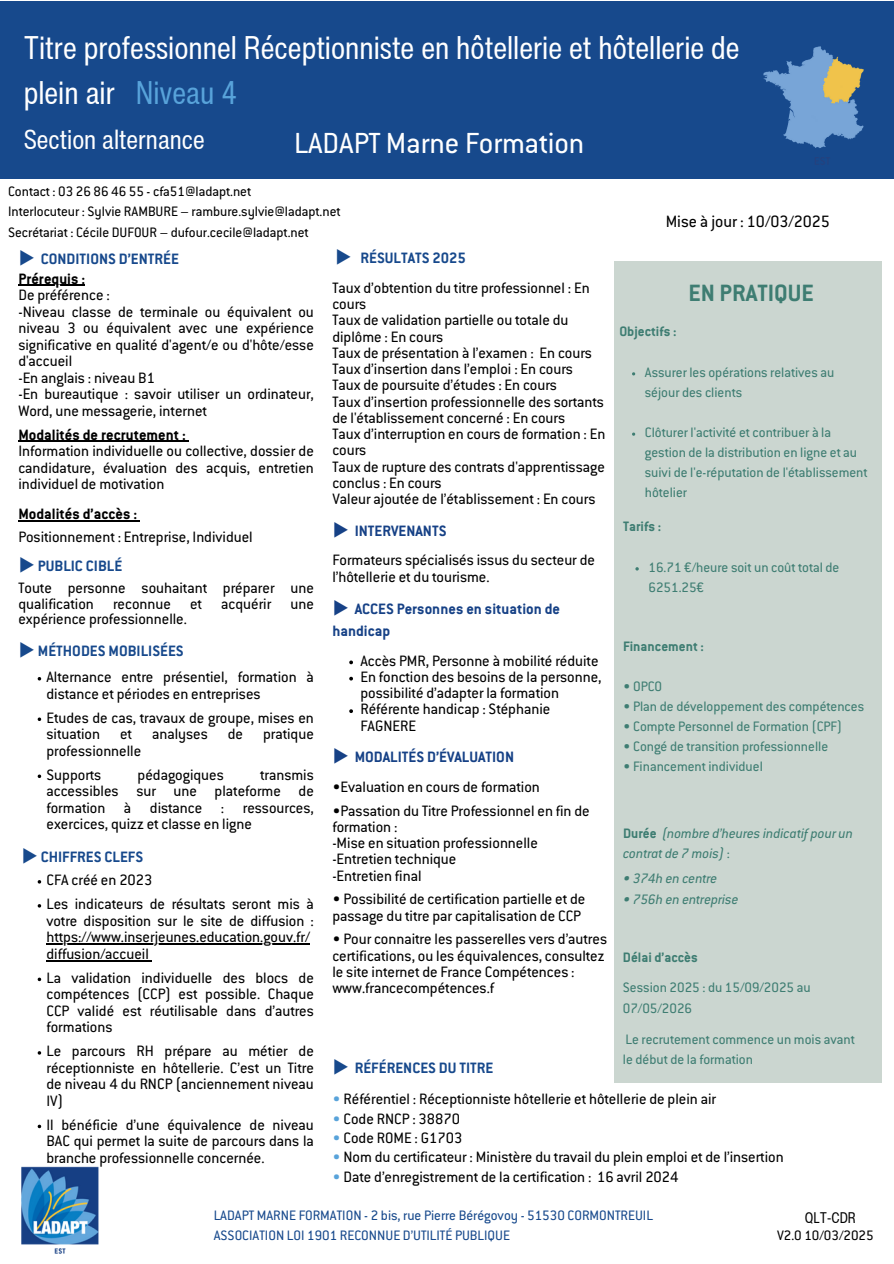
<style>
.page{position:relative;width:894px;height:1264px;background:#fff}
.page>*{position:absolute;margin:0;border:0;box-sizing:border-box;transform-origin:0 0}
.t1{font:condensed 31.95px/44.4px "Helvetica Now Text";color:#fff}
.t2{font:31.95px "Conduit ITC Std";color:#fff}
.t3{font:condensed 27px "Helvetica Now Text";color:#fff}
.t4{font:700 25.95px "Conduit ITC Std";color:#3e7d72}
.t5{font:18px "Conduit ITC Std";color:#000}
.t6{font:16.5px/16.5px "Conduit ITC Std";color:#000}
.t7{font:700 16.5px "Conduit ITC Std";color:#17498c}
.t8{font:700 16.5px/31.8px "Conduit ITC Std";color:#164186}
.t9{font:15px/20.1px "Conduit ITC Std";color:#3e7d72}
.t10{font:15px "Conduit ITC Std";color:#000}
.t11{font:15px "Conduit ITC Std";color:#17498c}
.t12{font:italic 15px/20.7px "Conduit ITC Std";color:#3e7d72}
.t13{font:700 15px "Conduit ITC Std";color:#3e7d72}
.t14{font:condensed 15px "Helvetica Now Text";color:#000}
.s1{color:#58a3da}
.s2{font-family:"Noto Sans CJ Ksc"}
.s3{font-weight:700}
.s4{font-family:"Noto Sans CJ Ksc";font-weight:700;color:#164186}
.s5{font-weight:700;color:#164186}
.s6{font-weight:400;color:#000}
.s7{font-weight:700;font-style:normal}
.s8{font-style:normal}
</style>
<div class="page">
<div style="left:613px;top:261px;width:268px;height:821px;background:#cbd6d0"></div>
<div style="left:0;top:1px;width:893px;height:177px;background:#17498c"></div>
<svg style="left:349px;top:660px;width:4px;height:4px"></svg>
<svg style="left:349px;top:676px;width:4px;height:4px"></svg>
<svg style="left:349px;top:709px;width:4px;height:4px"></svg>
<img style="left:21px;top:1166px;width:78px;height:88px">
<svg style="left:632px;top:432px;width:3px;height:4px"></svg>
<hr style="left:18px;top:284px;width:67px;height:2px;background:#000">
<hr style="left:18px;top:440px;width:168px;height:2px;background:#000">
<hr style="left:18px;top:520px;width:119px;height:2px;background:#000">
<svg style="left:38px;top:717px;width:3px;height:4px"></svg>
<svg style="left:38px;top:774px;width:3px;height:4px"></svg>
<hr style="left:46px;top:943px;width:264px;height:1px;background:#000">
<hr style="left:46px;top:959px;width:103px;height:2px;background:#000">
<svg style="left:38px;top:977px;width:3px;height:4px"></svg>
<svg style="left:38px;top:1124px;width:3px;height:4px"></svg>
<img style="left:739px;top:46px;width:154px;height:133px">
<p class="t1" style="left:24px;top:25px;width:717px">Titre professionnel Réceptionniste en hôtellerie et hôtellerie de plein air <span class="s1">Niveau 4</span></p>
<p class="t3" style="left:24px;top:119px;width:182px">Section alternance</p>
<p class="t2" style="left:294px;top:133px;width:291px">LADAPT Marne Formation</p>
<p class="t2" style="left:249px;top:126px;width:291px">LADAPT Marne Formation</p>
<h1 class="t10" style="left:8px;top:187px;width:244px">Contact : 03 26 86 46 55 - cfa51@ladapt.net</h1>
<h1 class="t10" style="left:8px;top:207px;width:334px">Interlocuteur : Sylvie RAMBURE – rambure.sylvie@ladapt.net</h1>
<h3 class="t10" style="left:8px;top:227px;width:302px">Secrétariat : Cécile DUFOUR – dufour.cecile@ladapt.net</h3>
<p class="t5" style="left:665px;top:215px;width:166px">Mise à jour : 10/03/2025</p>
<p class="t7" style="left:18px;top:253px;width:162px"><span class="s2">▶</span> CONDITIONS D’ENTRÉE</p>
<h4 class="t6" style="left:18px;top:272px;width:297px"><span class="s3">Prérequis :<br></span>De préférence :<br>-Niveau classe de terminale ou équivalent ou niveau 3 ou équivalent avec une expérience significative en qualité d'agent/e ou d'hôte/esse d'accueil<br>-En anglais : niveau B1<br>-En bureautique : savoir utiliser un ordinateur,<br>Word, une messagerie, internet</h4>
<h4 class="t6" style="left:18px;top:428px;width:297px"><span class="s3">Modalités de recrutement :<br></span>Information individuelle ou collective, dossier de</h4>
<h6 class="t6" style="left:18px;top:461px;width:297px">candidature, évaluation des acquis, entretien individuel de motivation</h6>
<h6 class="t6" style="left:18px;top:504px;width:236px;line-height:23px"><span class="s3">Modalités d’accès :<br></span>Positionnement : Entreprise, Individuel</h6>
<h4 class="t7" style="left:18px;top:561px;width:105px"><span class="s2">▶</span> PUBLIC CIBLÉ</h4>
<h6 class="t6" style="left:18px;top:582px;width:297px;line-height:15.5px;text-align:justify">Toute personne souhaitant préparer une qualification reconnue et acquérir une expérience professionnelle.</h6>
<h5 class="t7" style="left:18px;top:646px;width:167px"><span class="s2">▶</span> MÉTHODES MOBILISÉES</h5>
<p class="t6" style="left:46px;top:670px;width:269px">Alternance entre présentiel, formation à distance et périodes en entreprises</p>
<p class="t6" style="left:46px;top:711px;width:269px;text-align:justify">Etudes de cas, travaux de groupe, mises en situation et analyses de pratique professionnelle</p>
<p class="t6" style="left:46px;top:768px;width:56px">Supports</p>
<p class="t6" style="left:138px;top:768px;width:88px">pédagogiques</p>
<p class="t6" style="left:46px;top:768px;width:269px;text-align:justify;text-indent:214px">transmis accessibles sur une plateforme de formation à distance : ressources, exercices, quizz et classe en ligne</p>
<h4 class="t7" style="left:21px;top:851px;width:123px"><span class="s2">▶</span> CHIFFRES CLEFS</h4>
<h6 class="t6" style="left:46px;top:873px;width:107px">CFA créé en 2023</h6>
<h6 class="t6" style="left:46px;top:897px;width:269px">Les indicateurs de résultats seront mis à votre disposition sur le site de diffusion :</h6>
<h6 class="t6" style="left:46px;top:930px;width:265px">https://www.inserjeunes.education.gouv.fr/ diffusion/accueil</h6>
<h6 class="t6" style="left:46px;top:971px;width:269px">La validation individuelle des blocs de compétences (CCP) est possible. Chaque</h6>
<h6 class="t6" style="left:46px;top:1004px;width:269px">CCP validé est réutilisable dans d’autres formations</h6>
<h6 class="t6" style="left:46px;top:1044px;width:269px">Le parcours RH prépare au métier de réceptionniste en hôtellerie. C’est un Titre</h6>
<h2 class="t6" style="left:46px;top:1077px;width:269px">de niveau 4 du RNCP (anciennement niveau<br>IV)</h2>
<h2 class="t6" style="left:46px;top:1118px;width:269px">Il bénéficie d’une équivalence de niveau<br>BAC qui permet la suite de parcours dans la</h2>
<p class="t6" style="left:46px;top:1151px;width:219px">branche professionnelle concernée.</p>
<h6 class="t7" style="left:335px;top:253px;width:132px"><span class="s2">▶</span> RÉSULTATS 2025</h6>
<h6 class="t6" style="left:332px;top:281px;width:274px">Taux d’obtention du titre professionnel : En cours<br>Taux de validation partielle ou totale du diplôme : En cours<br>Taux de présentation à l’examen : En cours Taux d’insertion dans l’emploi : En cours Taux de poursuite d’études : En cours<br>Taux d’insertion professionnelle des sortants de l'établissement concerné : En cours<br>Taux d’interruption en cours de formation : En cours<br>Taux de rupture des contrats d'apprentissage conclus : En cours<br>Valeur ajoutée de l’établissement : En cours</h6>
<h6 class="t6" style="left:332px;top:518px;width:264px;line-height:29.4px"><span class="s4">▶</span> <span class="s5">INTERVENANTS<br></span>Formateurs spécialisés issus du secteur de</h6>
<h6 class="t8" style="left:332px;top:562px;width:229px"><span class="s6">l’hôtellerie et du tourisme.<br></span><span class="s2">▶</span> ACCES Personnes en situation de</h6>
<h6 class="t6" style="left:360px;top:618px;width:239px;line-height:29.4px;text-indent:-28px"><span class="s5">handicap<br></span>Accès PMR, Personne à mobilité réduite</h6>
<h6 class="t6" style="left:360px;top:670px;width:242px">En fonction des besoins de la personne, possibilité d’adapter la formation<br>Référente handicap : Stéphanie<br>FAGNERE</h6>
<h6 class="t8" style="left:332px;top:743px;width:183px"><span class="s2">▶</span> MODALITÉS D’ÉVALUATION</h6>
<h6 class="t6" style="left:332px;top:780px;width:209px">•Evaluation en cours de formation</h6>
<h6 class="t6" style="left:332px;top:804px;width:259px">•Passation du Titre Professionnel en fin de</h6>
<h4 class="t6" style="left:332px;top:820px;width:207px">formation :<br>-Mise en situation professionnelle -Entretien technique<br>-Entretien final</h4>
<h4 class="t6" style="left:332px;top:892px;width:254px">• Possibilité de certification partielle et de</h4>
<h6 class="t6" style="left:332px;top:909px;width:250px">passage du titre par capitalisation de CCP</h6>
<h6 class="t6" style="left:332px;top:932px;width:276px">• Pour connaitre les passerelles vers d’autres</h6>
<h4 class="t6" style="left:332px;top:949px;width:273px">certifications, ou les équivalences, consultez le site internet de France Compétences : www.francecompétences.f</h4>
<h1 class="t4" style="left:688px;top:284px;width:127px">EN PRATIQUE</h1>
<h4 class="t13" style="left:619px;top:327px;width:59px">Objectifs :</h4>
<p class="t9" style="left:644px;top:363px;width:191px">Assurer les opérations relatives au séjour des clients</p>
<p class="t9" style="left:644px;top:423px;width:224px">Clôturer l'activité et contribuer à la gestion de la distribution en ligne et au suivi de l'e-réputation de l'établissement hôtelier</p>
<p class="t13" style="left:623px;top:521px;width:40px">Tarifs :</p>
<p class="t9" style="left:648px;top:558px;width:192px">16.71 €/heure soit un coût total de<br>6251.25€</p>
<p class="t13" style="left:623px;top:641px;width:82px">Financement :</p>
<p class="t9" style="left:623px;top:678px;width:41px">• OPCO</p>
<p class="t9" style="left:623px;top:698px;width:242px">• Plan de développement des compétences</p>
<p class="t9" style="left:623px;top:718px;width:220px">• Compte Personnel de Formation (CPF)</p>
<p class="t9" style="left:623px;top:738px;width:206px">• Congé de transition professionnelle</p>
<p class="t9" style="left:623px;top:758px;width:141px">• Financement individuel</p>
<p class="t12" style="left:623px;top:824px;width:231px"><span class="s7">Durée</span> (nombre d’heures indicatif pour un contrat de 7 mois) <span class="s8">:</span></p>
<p class="t12" style="left:623px;top:869px;width:96px">• 374h en centre</p>
<p class="t12" style="left:623px;top:890px;width:117px">• 756h en entreprise</p>
<p class="t13" style="left:622px;top:952px;width:76px">Délai d’accès</p>
<p class="t9" style="left:622px;top:979px;width:189px;line-height:20.5px">Session 2025 : du 15/09/2025 au<br>07/05/2026</p>
<p class="t9" style="left:622px;top:1030px;width:233px;line-height:20.5px">Le recrutement commence un mois avant le début de la formation</p>
<p class="t7" style="left:332px;top:1062px;width:162px"><span class="s2">▶</span> RÉFÉRENCES DU TITRE</p>
<p class="t6" style="left:332px;top:1092px;width:385px"><span class="s1">•</span> Référentiel : Réceptionniste hôtellerie et hôtellerie de plein air</p>
<p class="t6" style="left:332px;top:1112px;width:129px"><span class="s1">•</span> Code RNCP : 38870</p>
<p class="t6" style="left:332px;top:1131px;width:131px"><span class="s1">•</span> Code ROME : G1703</p>
<p class="t6" style="left:332px;top:1150px;width:452px"><span class="s1">•</span> Nom du certificateur : Ministère du travail du plein emploi et de l’insertion</p>
<p class="t6" style="left:332px;top:1170px;width:347px"><span class="s1">•</span> Date d’enregistrement de la certification : 16 avril 2024</p>
<p class="t11" style="left:214px;top:1210px;width:440px">LADAPT MARNE FORMATION - 2 bis, rue Pierre Bérégovoy - 51530 CORMONTREUIL</p>
<p class="t11" style="left:214px;top:1230px;width:298px">ASSOCIATION LOI 1901 RECONNUE D’UTILITÉ PUBLIQUE</p>
<p class="t14" style="left:804px;top:1206px;width:53px">QLT-CDR</p>
<p class="t10" style="left:776px;top:1230px;width:98px">V2.0 10/03/2025</p>
</div>
